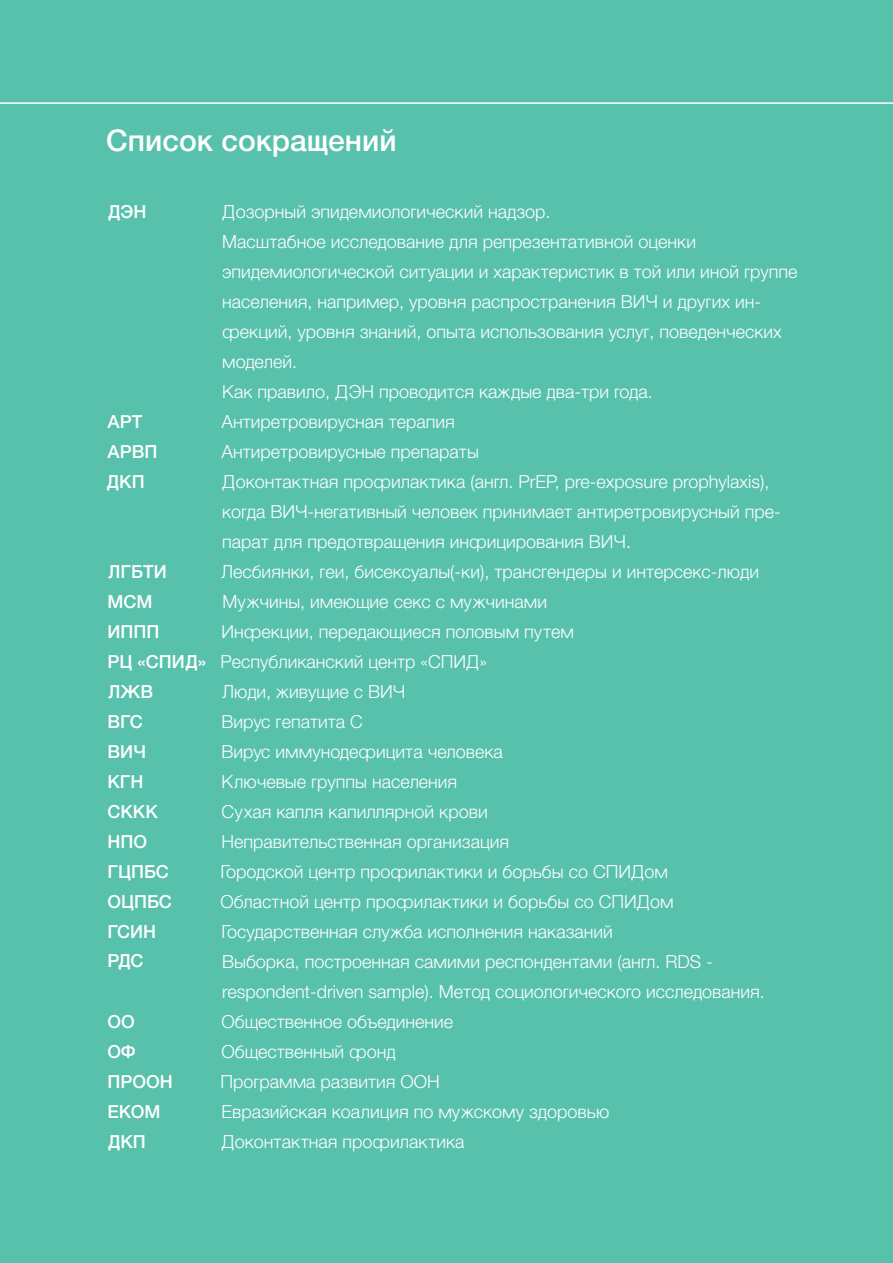
<style>
.page{position:relative;width:893px;height:1263px;background:#57c1ab}
.page>*{position:absolute;margin:0;border:0;box-sizing:border-box;transform-origin:0 0}
.t1{font:500 30px "ES Helvetica";color:#fff}
.t2{font:300 18px/30px "ES Helvetica";color:#fff}
.t3{font:500 18px "ES Helvetica";color:#fff}
.s1{font-weight:500}
</style>
<div class="page">
<hr style="left:0;top:102px;width:893px;height:2px;background:#fff">
<h1 class="t1" style="left:106px;top:122px;width:292px">Список сокращений</h1>
<p class="t3" style="left:107px;top:201px;width:40px">ДЭН</p>
<p class="t2" style="left:222px;top:196px;width:577px">Дозорный эпидемиологический надзор.<br>Масштабное исследование для репрезентативной оценки эпидемиологической ситуации и характеристик в той или иной группе населения, например, уровня распространения ВИЧ и других ин&shy;фекций, уровня знаний, опыта использования услуг, поведенческих моделей.<br>Как правило, ДЭН проводится каждые два-три года.</p>
<p class="t3" style="left:107px;top:411px;width:36px">АРТ</p>
<p class="t2" style="left:221px;top:406px;width:235px">Антиретровирусная терапия</p>
<p class="t3" style="left:107px;top:441px;width:51px">АРВП</p>
<p class="t2" style="left:221px;top:436px;width:561px">Антиретровирусные препараты<br>Доконтактная профилактика (англ. PrEP, pre-exposure prophylaxis), когда ВИЧ-негативный человек принимает антиретровирусный пре&shy;парат для предотвращения инфицирования ВИЧ.</p>
<p class="t3" style="left:107px;top:561px;width:61px">ЛГБТИ</p>
<p class="t2" style="left:220px;top:556px;width:540px">Лесбиянки, геи, бисексуалы(-ки), трансгендеры и интерсекс-люди</p>
<p class="t3" style="left:107px;top:591px;width:46px">МСМ</p>
<p class="t2" style="left:222px;top:586px;width:326px">Мужчины, имеющие секс с мужчинами</p>
<p class="t3" style="left:107px;top:621px;width:53px">ИППП</p>
<p class="t3" style="left:106px;top:471px;width:40px">ДКП</p>
<p class="t2" style="left:107px;top:616px;width:468px;text-indent:114px">Инфекции, передающиеся половым путем<br><span class="s1">РЦ «СПИД»</span> Республиканский центр «СПИД»<br><span class="s1">ЛЖВ</span></p>
<p class="t2" style="left:221px;top:676px;width:186px">Люди, живущие с ВИЧ</p>
<p class="t3" style="left:107px;top:711px;width:37px">ВГС</p>
<p class="t2" style="left:221px;top:706px;width:143px">Вирус гепатита С</p>
<p class="t3" style="left:107px;top:741px;width:40px">ВИЧ</p>
<p class="t2" style="left:221px;top:736px;width:283px">Вирус иммунодефицита человека</p>
<p class="t3" style="left:107px;top:771px;width:38px">КГН</p>
<p class="t2" style="left:221px;top:766px;width:237px">Ключевые группы населения</p>
<p class="t3" style="left:107px;top:801px;width:52px">СККК</p>
<p class="t2" style="left:221px;top:796px;width:268px">Сухая капля капиллярной крови</p>
<p class="t3" style="left:107px;top:831px;width:41px">НПО</p>
<p class="t2" style="left:221px;top:826px;width:289px">Неправительственная организация</p>
<p class="t3" style="left:107px;top:861px;width:63px">ГЦПБС</p>
<p class="t2" style="left:220px;top:856px;width:449px">Городской центр профилактики и борьбы со СПИДом</p>
<p class="t3" style="left:107px;top:891px;width:66px">ОЦПБС</p>
<p class="t2" style="left:220px;top:886px;width:455px">Областной центр профилактики и борьбы со СПИДом</p>
<p class="t3" style="left:107px;top:921px;width:50px">ГСИН</p>
<p class="t2" style="left:221px;top:916px;width:545px">Государственная служба исполнения наказаний<br>Выборка, построенная самими респондентами (англ. RDS - respondent-driven sample). Метод социологического исследования.</p>
<p class="t3" style="left:107px;top:1011px;width:29px">ОО</p>
<p class="t2" style="left:221px;top:1006px;width:233px">Общественное объединение</p>
<p class="t3" style="left:107px;top:1041px;width:30px">ОФ</p>
<p class="t2" style="left:221px;top:1036px;width:176px">Общественный фонд</p>
<p class="t3" style="left:107px;top:1071px;width:67px">ПРООН</p>
<p class="t2" style="left:220px;top:1066px;width:221px">Программа развития ООН</p>
<p class="t3" style="left:107px;top:1101px;width:55px">ЕКОМ</p>
<p class="t2" style="left:221px;top:1096px;width:389px">Евразийская коалиция по мужскому здоровью</p>
<p class="t3" style="left:107px;top:1131px;width:40px">ДКП</p>
<p class="t2" style="left:221px;top:1126px;width:245px">Доконтактная профилактика</p>
<p class="t3" style="left:107px;top:949px;width:38px">РДС</p>
</div>
